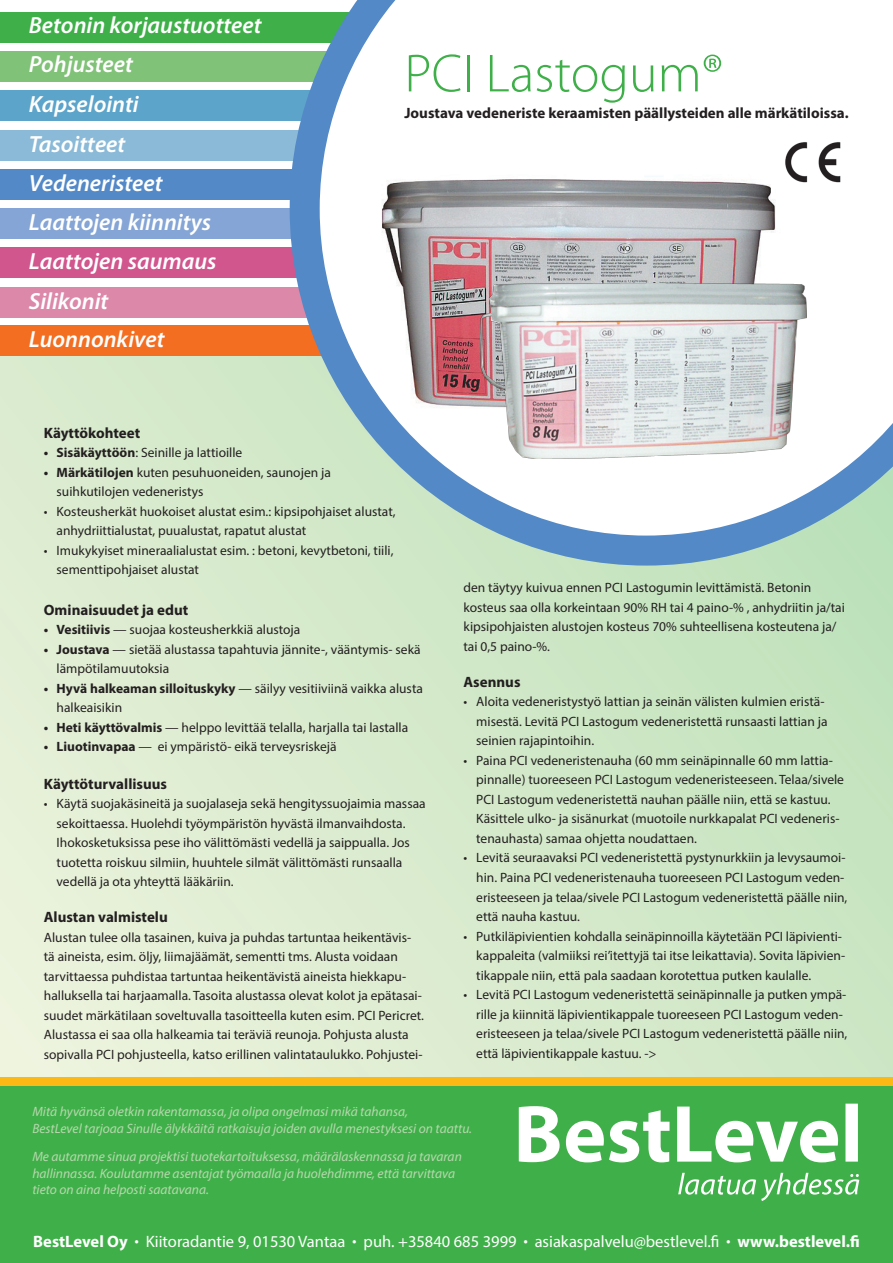
<style>
.page{position:relative;width:893px;height:1263px;background:#fff}
.page>*{position:absolute;margin:0;border:0;box-sizing:border-box;transform-origin:0 0}
._1_PÄÄOTSIKKO{font:300 54px "Myriad Pro";color:#3fb049}
._3_VÄLIOTSIKOT{font:italic 600 23.4px "Myriad Pro";color:#fff}
._4_LEIPÄTEKSTI{font:16.5px "Myriad Pro";color:#fff}
._3_VÄLIOTSIKOT-2{font:700 15px "Myriad Pro";color:#231f20}
._4_LEIPÄTEKSTI-2{font:13.5px/19.5px "Myriad Pro";color:#231f20}
._4_LEIPÄTEKSTI-3{font:italic 13.5px/16.5px "Myriad Pro";color:#b6d8ad}
.s1{font-weight:700}
</style>
<div class="page">
<div style="left:0;top:351px;width:893px;height:752px;background:linear-gradient(to right,#e5f0d7,#c6e4bf)"></div>
<div style="left:0;top:12px;width:595px;height:31px;background:#3fb049"></div>
<div style="left:0;top:51px;width:595px;height:31px;background:#80c277"></div>
<div style="left:0;top:90px;width:595px;height:31px;background:#5ca4ca"></div>
<div style="left:0;top:130px;width:595px;height:31px;background:#8abad8"></div>
<div style="left:0;top:169px;width:595px;height:31px;background:#5389c7"></div>
<div style="left:0;top:208px;width:595px;height:31px;background:#84a5d5"></div>
<div style="left:0;top:247px;width:595px;height:31px;background:#d1568d"></div>
<div style="left:0;top:287px;width:595px;height:31px;background:#dc88a9"></div>
<div style="left:0;top:325px;width:595px;height:31px;background:#f36e21"></div>
<svg style="left:290px;top:0;width:603px;height:566px"></svg>
<div style="left:0;top:1081px;width:893px;height:182px;background:#3fb049"></div>
<svg style="left:519px;top:1103px;width:339px;height:59px"></svg>
<svg style="left:678px;top:1173px;width:181px;height:28px"></svg>
<div style="left:0;top:1077px;width:893px;height:8px;background:#fcb814"></div>
<img style="left:778px;top:137px;width:78px;height:54px">
<p class="_3_VÄLIOTSIKOT" style="left:29px;top:10px;width:234px">Betonin korjaustuotteet</p>
<p class="_3_VÄLIOTSIKOT" style="left:29px;top:50px;width:105px">Pohjusteet</p>
<p class="_3_VÄLIOTSIKOT" style="left:29px;top:89px;width:111px">Kapselointi</p>
<p class="_3_VÄLIOTSIKOT" style="left:29px;top:129px;width:98px">Tasoitteet</p>
<p class="_3_VÄLIOTSIKOT" style="left:29px;top:168px;width:135px">Vedeneristeet</p>
<p class="_3_VÄLIOTSIKOT" style="left:29px;top:207px;width:184px">Laattojen kiinnitys</p>
<p class="_3_VÄLIOTSIKOT" style="left:29px;top:246px;width:189px">Laattojen saumaus</p>
<p class="_3_VÄLIOTSIKOT" style="left:29px;top:286px;width:81px">Silikonit</p>
<p class="_3_VÄLIOTSIKOT" style="left:29px;top:324px;width:137px">Luonnonkivet</p>
<p class="_1_PÄÄOTSIKKO" style="left:404px;top:41px;width:320px">PCI Lastogum®</p>
<p class="_3_VÄLIOTSIKOT-2" style="left:404px;top:103px;width:446px">Joustava vedeneriste keraamisten päällysteiden alle märkätiloissa.</p>
<p class="_3_VÄLIOTSIKOT-2" style="left:44px;top:423px;width:98px">Käyttökohteet</p>
<p class="_4_LEIPÄTEKSTI-2" style="left:44px;top:443px;width:200px"><span class="s1">• Sisäkäyttöön</span>: Seinille ja lattioille</p>
<p class="_4_LEIPÄTEKSTI-2" style="left:57px;top:462px;width:276px;text-indent:-13px"><span class="s1">• Märkätilojen</span> kuten pesuhuoneiden, saunojen ja suihkutilojen vedeneristys</p>
<p class="_4_LEIPÄTEKSTI-2" style="left:57px;top:501px;width:340px;text-indent:-13px">• Kosteusherkät huokoiset alustat esim.: kipsipohjaiset alustat, anhydriittialustat, puualustat, rapatut alustat</p>
<p class="_4_LEIPÄTEKSTI-2" style="left:57px;top:540px;width:338px;text-indent:-13px">• Imukykyiset mineraalialustat esim. : betoni, kevytbetoni, tiili, sementtipohjaiset alustat</p>
<p class="_3_VÄLIOTSIKOT-2" style="left:44px;top:600px;width:146px">Ominaisuudet ja edut</p>
<p class="_4_LEIPÄTEKSTI-2" style="left:44px;top:620px;width:258px"><span class="s1">• Vesitiivis</span> — suojaa kosteusherkkiä alustoja</p>
<p class="_4_LEIPÄTEKSTI-2" style="left:57px;top:639px;width:366px;text-indent:-13px"><span class="s1">• Joustava</span> — sietää alustassa tapahtuvia jännite-, vääntymis- sekä lämpötilamuutoksia</p>
<p class="_4_LEIPÄTEKSTI-2" style="left:57px;top:678px;width:368px;text-indent:-13px"><span class="s1">• Hyvä halkeaman silloituskyky</span> — säilyy vesitiiviinä vaikka alusta halkeaisikin</p>
<p class="_4_LEIPÄTEKSTI-2" style="left:44px;top:717px;width:366px"><span class="s1">• Heti käyttövalmis</span> — helppo levittää telalla, harjalla tai lastalla</p>
<p class="_4_LEIPÄTEKSTI-2" style="left:44px;top:737px;width:294px"><span class="s1">• Liuotinvapaa</span> — ei ympäristö- eikä terveysriskejä</p>
<p class="_3_VÄLIOTSIKOT-2" style="left:44px;top:774px;width:125px">Käyttöturvallisuus</p>
<p class="_4_LEIPÄTEKSTI-2" style="left:57px;top:794px;width:371px;text-indent:-13px">• Käytä suojakäsineitä ja suojalaseja sekä hengityssuojaimia massaa sekoittaessa. Huolehdi työympäristön hyvästä ilmanvaihdosta.<br>Ihokosketuksissa pese iho välittömästi vedellä ja saippualla. Jos tuotetta roiskuu silmiin, huuhtele silmät välittömästi runsaalla vedellä ja ota yhteyttä lääkäriin.</p>
<p class="_3_VÄLIOTSIKOT-2" style="left:44px;top:907px;width:126px">Alustan valmistelu</p>
<p class="_4_LEIPÄTEKSTI-2" style="left:44px;top:927px;width:382px">Alustan tulee olla tasainen, kuiva ja puhdas tartuntaa heikentävis&shy;tä aineista, esim. öljy, liimajäämät, sementti tms. Alusta voidaan tarvittaessa puhdistaa tartuntaa heikentävistä aineista hiekkapu&shy;halluksella tai harjaamalla. Tasoita alustassa olevat kolot ja epätasai&shy;suudet märkätilaan soveltuvalla tasoitteella kuten esim. PCI Pericret.<br>Alustassa ei saa olla halkeamia tai teräviä reunoja. Pohjusta alusta sopivalla PCI pohjusteella, katso erillinen valintataulukko. Pohjustei-</p>
<p class="_4_LEIPÄTEKSTI-2" style="left:463px;top:578px;width:383px">den täytyy kuivua ennen PCI Lastogumin levittämistä. Betonin kosteus saa olla korkeintaan 90% RH tai 4 paino-% , anhydriitin ja/tai kipsipohjaisten alustojen kosteus 70% suhteellisena kosteutena ja/ tai 0,5 paino-%.</p>
<p class="_3_VÄLIOTSIKOT-2" style="left:463px;top:672px;width:59px">Asennus</p>
<p class="_4_LEIPÄTEKSTI-2" style="left:476px;top:692px;width:353px;text-indent:-13px">• Aloita vedeneristystyö lattian ja seinän välisten kulmien eristä&shy;misestä. Levitä PCI Lastogum vedeneristettä runsaasti lattian ja seinien rajapintoihin.</p>
<p class="_4_LEIPÄTEKSTI-2" style="left:476px;top:750px;width:369px;text-indent:-13px">• Paina PCI vedeneristenauha (60 mm seinäpinnalle 60 mm lattia&shy;pinnalle) tuoreeseen PCI Lastogum vedeneristeeseen. Telaa/sivele PCI Lastogum vedeneristettä nauhan päälle niin, että se kastuu.<br>Käsittele ulko- ja sisänurkat (muotoile nurkkapalat PCI vedeneris&shy;tenauhasta) samaa ohjetta noudattaen.</p>
<p class="_4_LEIPÄTEKSTI-2" style="left:476px;top:848px;width:373px;text-indent:-13px">• Levitä seuraavaksi PCI vedeneristettä pystynurkkiin ja levysaumoi&shy;hin. Paina PCI vedeneristenauha tuoreeseen PCI Lastogum veden&shy;eristeeseen ja telaa/sivele PCI Lastogum vedeneristettä päälle niin, että nauha kastuu.</p>
<p class="_4_LEIPÄTEKSTI-2" style="left:476px;top:926px;width:370px;text-indent:-13px">• Putkiläpivientien kohdalla seinäpinnoilla käytetään PCI läpivienti&shy;kappaleita (valmiiksi rei’itettyjä tai itse leikattavia). Sovita läpivien&shy;tikappale niin, että pala saadaan korotettua putken kaulalle.</p>
<p class="_4_LEIPÄTEKSTI-2" style="left:476px;top:984px;width:373px;text-indent:-13px">• Levitä PCI Lastogum vedeneristettä seinäpinnalle ja putken ympä&shy;rille ja kiinnitä läpivientikappale tuoreeseen PCI Lastogum veden&shy;eristeeseen ja telaa/sivele PCI Lastogum vedeneristettä päälle niin, että läpivientikappale kastuu. -&gt;</p>
<p class="_4_LEIPÄTEKSTI-3" style="left:32px;top:1103px;width:441px">Mitä hyvänsä oletkin rakentamassa, ja olipa ongelmasi mikä tahansa,<br>BestLevel tarjoaa Sinulle älykkäitä ratkaisuja joiden avulla menestyksesi on taattu.</p>
<p class="_4_LEIPÄTEKSTI-3" style="left:32px;top:1148px;width:431px">Me autamme sinua projektisi tuotekartoituksessa, määrälaskennassa ja tavaran hallinnassa. Koulutamme asentajat työmaalla ja huolehdimme, että tarvittava tieto on aina helposti saatavana.</p>
<p class="_4_LEIPÄTEKSTI" style="left:33px;top:1231px;width:828px"><span class="s1">BestLevel Oy ·</span> Kiitoradantie 9, 01530 Vantaa <span class="s1">·</span> puh. +35840 685 3999 <span class="s1">·</span> asiakaspalvelu@bestlevel.fi <span class="s1">· www.bestlevel.fi</span></p>
</div>
